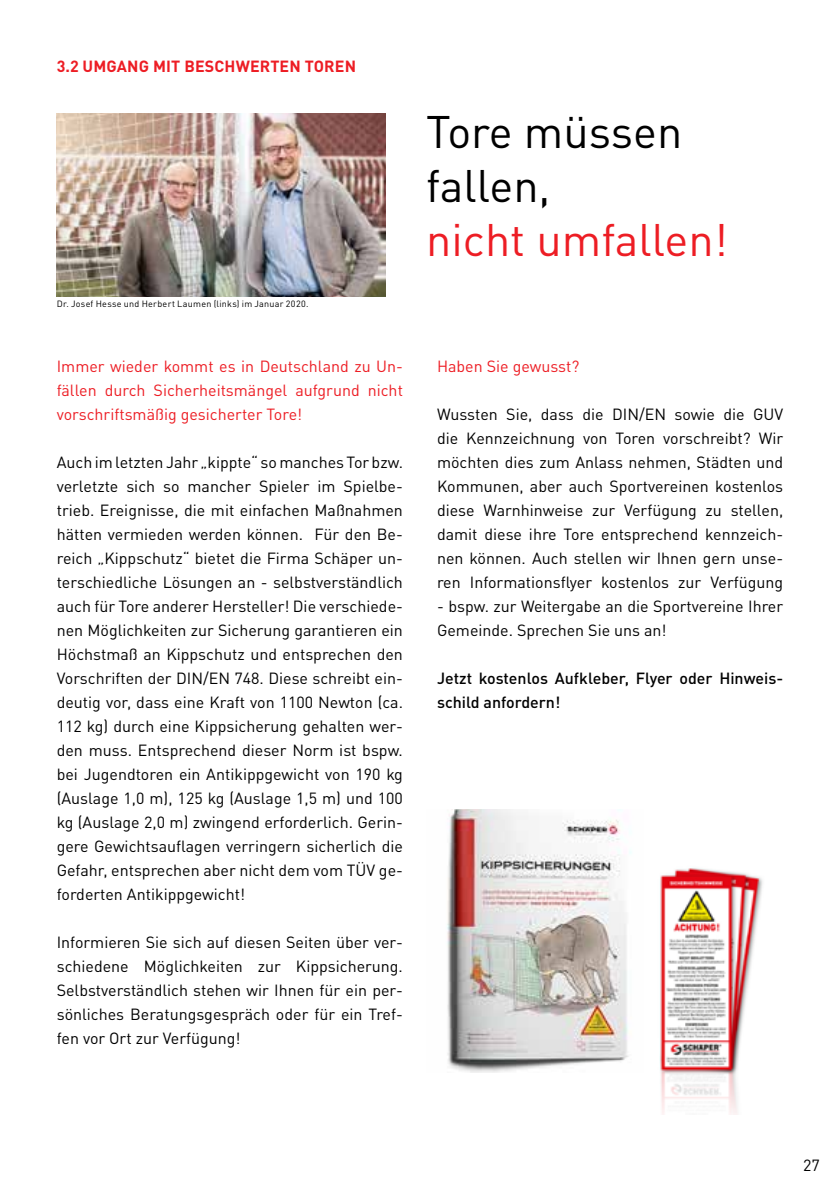
<style>
.page{position:relative;width:840px;height:1191px;background:#fff}
.page>*{position:absolute;margin:0;border:0;box-sizing:border-box;transform-origin:0 0}
.t1{font:45px/54px "DIN Pro";color:#000}
.t2{font:45px "DIN Pro";color:#ed1d24}
.t3{font:16px/24px "DIN Pro";color:#000;text-align:justify}
.t4{font:16px/24px "DIN Pro";color:#ed1d24;text-align:justify}
.t5{font:500 16px/24px "DIN Pro";color:#000}
.t6{font:700 16px "DIN Pro";letter-spacing:.01em;color:#ed1d24}
.t7{font:9px "DIN Pro";letter-spacing:.03em;color:#000}
</style>
<div class="page">
<img style="left:57px;top:113px;width:328px;height:183px">
<img style="left:447px;top:809px;width:185px;height:263px">
<img style="left:659px;top:868px;width:104px;height:246px">
<p class="t6" style="left:57px;top:53px;width:301px">3.2 UMGANG MIT BESCHWERTEN TOREN</p>
<p class="t7" style="left:57px;top:297px;width:253px">Dr. Josef Hesse und Herbert Laumen (links) im Januar 2020.</p>
<p class="t4" style="left:57px;top:353px;width:347px">Immer wieder kommt es in Deutschland zu Un&shy;fällen durch Sicherheitsmängel aufgrund nicht vorschriftsmäßig gesicherter Tore!</p>
<p class="t3" style="left:57px;top:449px;width:347px">Auch im letzten Jahr „kippte“ so manches Tor bzw. verletzte sich so mancher Spieler im Spielbe&shy;trieb. Ereignisse, die mit einfachen Maßnahmen hätten vermieden werden können. Für den Be&shy;reich „Kippschutz“ bietet die Firma Schäper un&shy;terschiedliche Lösungen an - selbstverständlich auch für Tore anderer Hersteller! Die verschiede&shy;nen Möglichkeiten zur Sicherung garantieren ein Höchstmaß an Kippschutz und entsprechen den Vorschriften der DIN/EN 748. Diese schreibt ein&shy;deutig vor, dass eine Kraft von 1100 Newton (ca.<br>112 kg) durch eine Kippsicherung gehalten wer&shy;den muss. Entsprechend dieser Norm ist bspw. bei Jugendtoren ein Antikippgewicht von 190 kg (Auslage 1,0 m), 125 kg (Auslage 1,5 m) und 100 kg (Auslage 2,0 m) zwingend erforderlich. Gerin&shy;gere Gewichtsauflagen verringern sicherlich die Gefahr, entsprechen aber nicht dem vom TÜV ge&shy;forderten Antikippgewicht!</p>
<p class="t3" style="left:57px;top:929px;width:347px">Informieren Sie sich auf diesen Seiten über ver&shy;schiedene Möglichkeiten zur Kippsicherung.<br>Selbstverständlich stehen wir Ihnen für ein per&shy;sönliches Beratungsgespräch oder für ein Tref&shy;fen vor Ort zur Verfügung!</p>
<h1 class="t1" style="left:426px;top:100px;width:257px">Tore müssen fallen,</h1>
<h1 class="t2" style="left:426px;top:204px;width:303px">nicht umfallen!</h1>
<p class="t4" style="left:437px;top:353px;width:144px">Haben Sie gewusst?</p>
<p class="t3" style="left:437px;top:401px;width:347px">Wussten Sie, dass die DIN/EN sowie die GUV die Kennzeichnung von Toren vorschreibt? Wir möchten dies zum Anlass nehmen, Städten und Kommunen, aber auch Sportvereinen kostenlos diese Warnhinweise zur Verfügung zu stellen, damit diese ihre Tore entsprechend kennzeich&shy;nen können. Auch stellen wir Ihnen gern unse&shy;ren Informationsflyer kostenlos zur Verfügung</p>
<p class="t3" style="left:437px;top:593px;width:347px">- bspw. zur Weitergabe an die Sportvereine Ihrer<br>Gemeinde. Sprechen Sie uns an!</p>
<p class="t5" style="left:437px;top:664px;width:347px">Jetzt kostenlos Aufkleber, Flyer oder Hinweis&shy;schild anfordern!</p>
<p class="t3" style="left:802px;top:1151px;width:18px">27</p>
</div>
